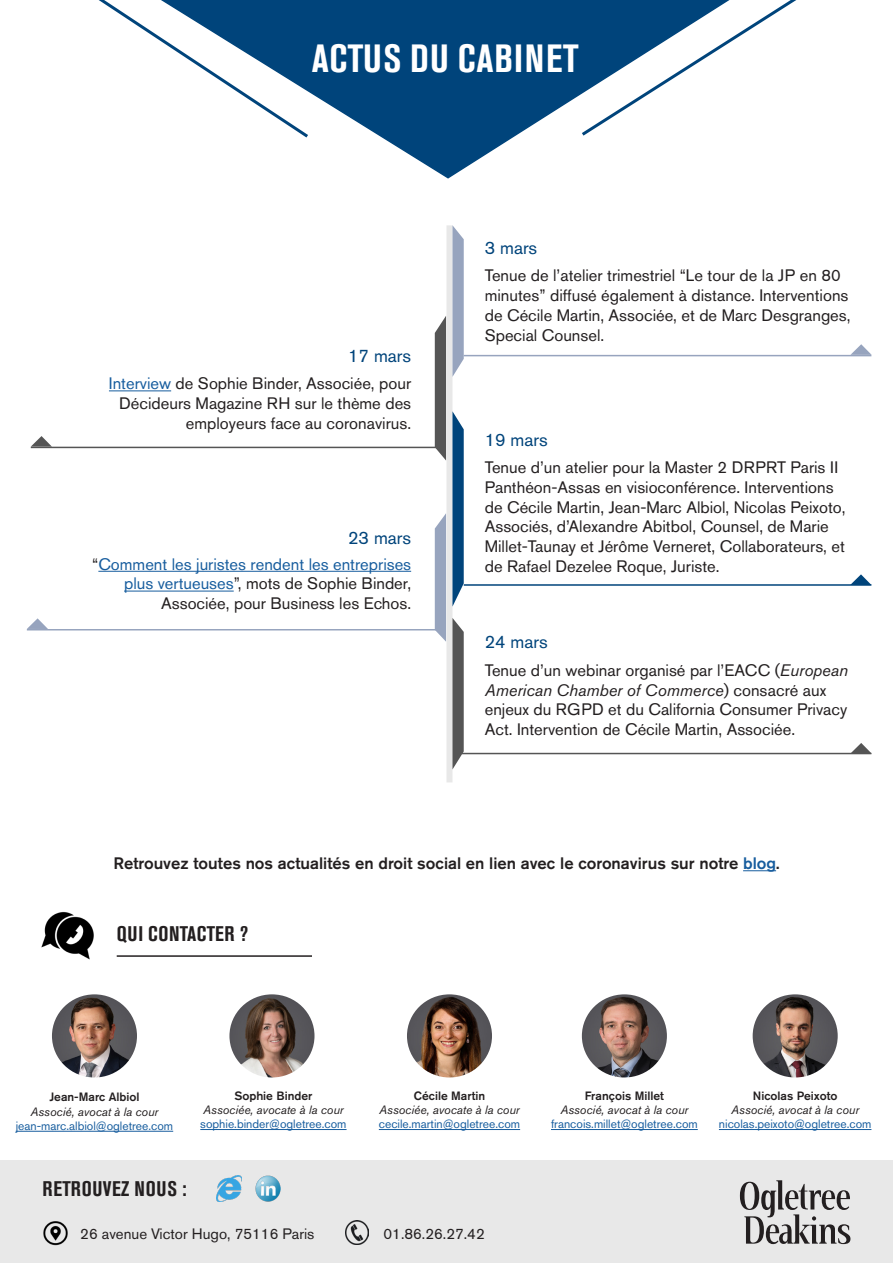
<style>
.page{position:relative;width:893px;height:1263px;background:#fff}
.page>*{position:absolute;margin:0;border:0;box-sizing:border-box;transform-origin:0 0}
.t1{font:700 condensed 39px "Akzidenz Grotesk BE";letter-spacing:.02em;color:#fff}
.t2{font:700 condensed 21px "Akzidenz Grotesk BE";letter-spacing:.035em;color:#231f20}
.t3{font:18px "Akzidenz Grotesk BE";color:#00447b}
.t4{font:16.5px/19.8px "Akzidenz Grotesk BE";color:#231f20}
.t5{font:500 16.5px "Akzidenz Grotesk BE";color:#231f20}
.t6{font:16.5px "Akzidenz Grotesk BE";color:#175d9e}
.t7{font:15px "Akzidenz Grotesk BE";color:#231f20}
.t8{font:12px "Akzidenz Grotesk BE";color:#175d9e}
.t9{font:italic 12px "Akzidenz Grotesk BE";color:#231f20}
.t10{font:500 12px "Akzidenz Grotesk BE";color:#231f20}
.s1{color:#175d9e}
.s2{color:#231f20}
.s3{font-style:italic}
</style>
<div class="page">
<div style="left:0;top:1161px;width:893px;height:102px;background:#e8e8e8"></div>
<img style="left:43px;top:1221px;width:25px;height:25px">
<img style="left:345px;top:1221px;width:23px;height:23px">
<img style="left:217px;top:1175px;width:25px;height:26px">
<img style="left:255px;top:1175px;width:26px;height:26px">
<svg style="left:740px;top:1180px;width:110px;height:64px"></svg>
<img style="left:41px;top:912px;width:53px;height:48px">
<hr style="left:117px;top:955px;width:195px;height:2px;background:#231f20">
<hr style="left:379px;top:1129px;width:141px;height:1px;background:#175d9e">
<hr style="left:16px;top:1131px;width:157px;height:1px;background:#175d9e">
<hr style="left:551px;top:1129px;width:147px;height:1px;background:#175d9e">
<img style="left:407px;top:994px;width:85px;height:83px">
<hr style="left:200px;top:1129px;width:147px;height:1px;background:#175d9e">
<img style="left:52px;top:994px;width:85px;height:83px">
<img style="left:582px;top:994px;width:85px;height:83px">
<img style="left:229px;top:994px;width:85px;height:83px">
<hr style="left:719px;top:1129px;width:152px;height:1px;background:#175d9e">
<img style="left:753px;top:994px;width:85px;height:83px">
<svg style="left:311px;top:0;width:267px;height:179px"></svg>
<svg style="left:99px;top:0;width:212px;height:138px"></svg>
<svg style="left:578px;top:0;width:218px;height:136px"></svg>
<hr style="left:464px;top:355px;width:407px;height:1px;background:#97a4be">
<svg style="left:850px;top:344px;width:22px;height:11px"></svg>
<hr style="left:31px;top:447px;width:409px;height:1px;background:#555">
<svg style="left:31px;top:436px;width:21px;height:11px"></svg>
<div style="left:446px;top:225px;width:6px;height:557px;background:#e8e8e8"></div>
<svg style="left:452px;top:225px;width:12px;height:152px;background:#a7b2c8"></svg>
<svg style="left:435px;top:316px;width:11px;height:144px;background:#656565"></svg>
<hr style="left:109px;top:390px;width:62px;height:1px;background:#175d9e">
<svg style="left:452px;top:411px;width:12px;height:196px;background:#296290"></svg>
<hr style="left:464px;top:584px;width:407px;height:2px;background:#00447b">
<svg style="left:850px;top:574px;width:21px;height:11px"></svg>
<svg style="left:435px;top:513px;width:11px;height:129px"></svg>
<hr style="left:27px;top:629px;width:409px;height:1px;background:#97a4be">
<hr style="left:98px;top:571px;width:313px;height:1px;background:#175d9e">
<hr style="left:124px;top:591px;width:110px;height:1px;background:#175d9e">
<svg style="left:27px;top:618px;width:21px;height:11px"></svg>
<hr style="left:743px;top:870px;width:33px;height:1px;background:#175d9e">
<svg style="left:452px;top:618px;width:12px;height:151px;background:#6f6f6f"></svg>
<hr style="left:462px;top:753px;width:409px;height:1px;background:#555">
<svg style="left:850px;top:743px;width:22px;height:10px"></svg>
<p class="t1" style="left:312px;top:36px;width:268px">ACTUS DU CABINET</p>
<p class="t3" style="left:485px;top:237px;width:54px">3 mars</p>
<p class="t4" style="left:485px;top:265px;width:367px">Tenue de l’atelier trimestriel “Le tour de la JP en 80 minutes” diffusé également à distance. Interventions de Cécile Martin, Associée, et de Marc Desgranges, Special Counsel.</p>
<p class="t3" style="left:348px;top:345px;width:65px">17 mars</p>
<p class="t4" style="left:109px;top:373px;width:304px;text-align:right"><span class="s1">Interview</span> de Sophie Binder, Associée, pour<br>Décideurs Magazine RH sur le thème des employeurs face au coronavirus.</p>
<p class="t3" style="left:485px;top:429px;width:65px">19 mars</p>
<p class="t4" style="left:485px;top:457px;width:362px">Tenue d’un atelier pour la Master 2 DRPRT Paris II Panthéon-Assas en visioconférence. Interventions de Cécile Martin, Jean-Marc Albiol, Nicolas Peixoto, Associés, d’Alexandre Abitbol, Counsel, de Marie Millet-Taunay et Jérôme Verneret, Collaborateurs, et</p>
<p class="t3" style="left:348px;top:527px;width:65px">23 mars</p>
<p class="t6" style="left:92px;top:554px;width:320px"><span class="s2">“</span>Comment les juristes rendent les entreprises</p>
<p class="t4" style="left:485px;top:556px;width:236px">de Rafael Dezelee Roque, Juriste.</p>
<p class="t4" style="left:124px;top:574px;width:289px;text-align:right"><span class="s1">plus vertueuses</span>”, mots de Sophie Binder,<br>Associée, pour Business les Echos.</p>
<p class="t3" style="left:485px;top:631px;width:65px">24 mars</p>
<p class="t4" style="left:485px;top:660px;width:365px">Tenue d’un webinar organisé par l’EACC (<span class="s3">European American Chamber of Commerce</span>) consacré aux enjeux du RGPD et du California Consumer Privacy Act. Intervention de Cécile Martin, Associée.</p>
<p class="t5" style="left:113px;top:853px;width:668px">Retrouvez toutes nos actualités en droit social en lien avec le coronavirus sur notre <span class="s1">blog</span>.</p>
<p class="t2" style="left:117px;top:922px;width:133px">QUI CONTACTER ?</p>
<p class="t10" style="left:50px;top:1090px;width:91px">Jean-Marc Albiol</p>
<p class="t9" style="left:31px;top:1104px;width:129px">Associé, avocat à la cour</p>
<p class="t8" style="left:16px;top:1119px;width:159px">jean-marc.albiol@ogletree.com</p>
<p class="t10" style="left:234px;top:1088px;width:80px">Sophie Binder</p>
<p class="t9" style="left:203px;top:1102px;width:142px">Associée, avocate à la cour</p>
<p class="t8" style="left:200px;top:1117px;width:148px">sophie.binder@ogletree.com</p>
<p class="t10" style="left:414px;top:1088px;width:73px">Cécile Martin</p>
<p class="t9" style="left:379px;top:1102px;width:142px">Associée, avocate à la cour</p>
<p class="t8" style="left:379px;top:1117px;width:143px">cecile.martin@ogletree.com</p>
<p class="t2" style="left:43px;top:1177px;width:146px">RETROUVEZ NOUS :</p>
<p class="t7" style="left:80px;top:1225px;width:236px">26 avenue Victor Hugo, 75116 Paris</p>
<p class="t7" style="left:384px;top:1225px;width:103px">01.86.26.27.42</p>
<p class="t10" style="left:585px;top:1088px;width:81px">François Millet</p>
<p class="t9" style="left:560px;top:1102px;width:129px">Associé, avocat à la cour</p>
<p class="t8" style="left:551px;top:1117px;width:148px">francois.millet@ogletree.com</p>
<p class="t10" style="left:753px;top:1088px;width:86px">Nicolas Peixoto</p>
<p class="t9" style="left:731px;top:1102px;width:129px">Associé, avocat à la cour</p>
<p class="t8" style="left:719px;top:1117px;width:154px">nicolas.peixoto@ogletree.com</p>
</div>
